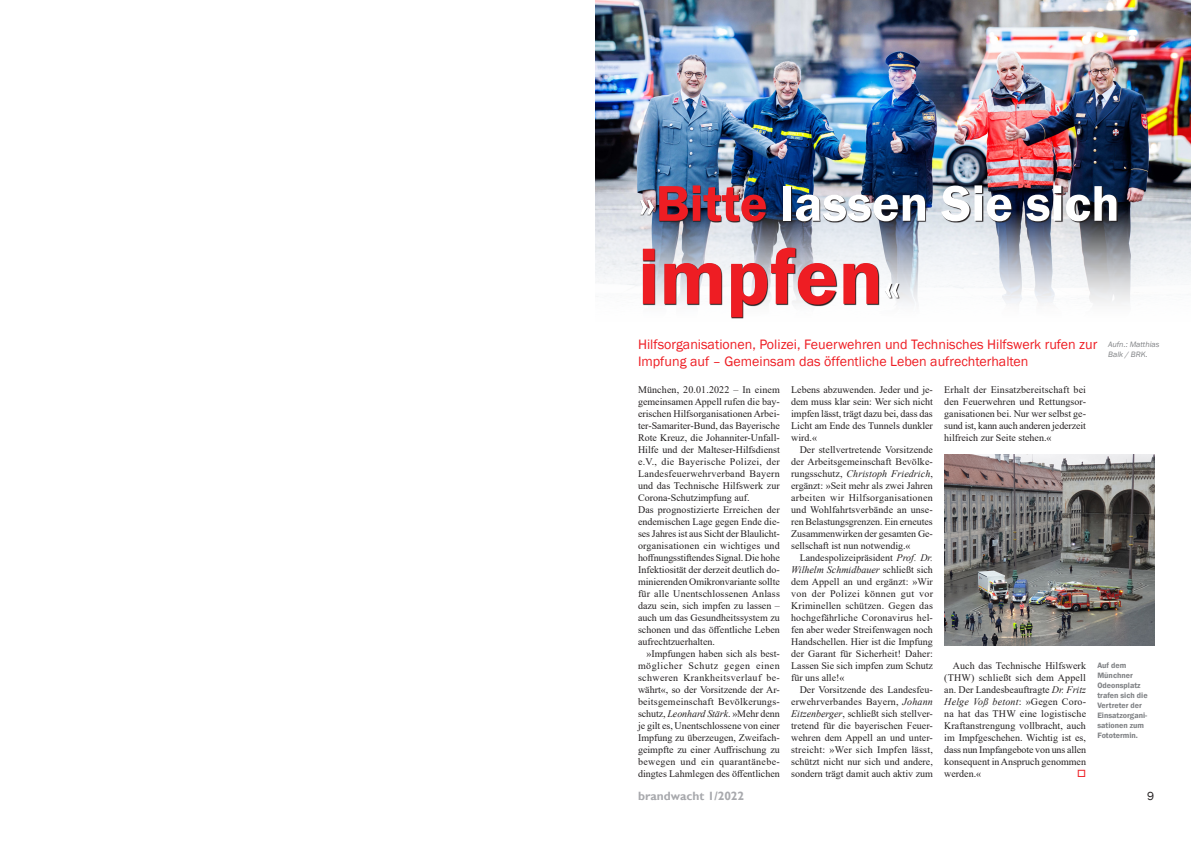
<style>
.page{position:relative;width:1191px;height:842px;background:#fff}
.page>*{position:absolute;margin:0;border:0;box-sizing:border-box;transform-origin:0 0}
.Haupttitel_kleiner_B{font:600 81px "Franklin Gothic";color:#ee1d23}
.Haupttitel_kleiner_B-2{font:600 52px "Franklin Gothic";color:#fff}
.Untertitel_Einsatzbe{font:14px/16.8px "Franklin Gothic";color:#ee1d23}
.t1{font:700 12px "Gill Sans";color:#a8a9ad}
.t2{font:12px "Franklin Gothic";color:#231f20}
.Fließtext_mit_Einzug{font:10px/12px "Times New Roman";color:#231f20;text-align:justify}
.Fließtext_ohne_Einzu{font:10px/12px "Times New Roman";color:#231f20;text-align:justify}
.Bildtext_normal{font:600 8px/10px "Franklin Gothic";color:#808285}
.Bildquellenangaben_K{font:italic 8px/10px "Franklin Gothic";color:#808285}
.s1{color:#ee1d23}
.s2{font-size:52px;color:#fff}
.s3{font-style:italic}
</style>
<div class="page">
<img style="left:595px;top:0;width:596px;height:319px">
<img style="left:944px;top:454px;width:210px;height:192px">
<img style="left:640px;top:186px;width:477px;height:132px">
<p class="Haupttitel_kleiner_B-2" style="left:638px;top:171px;width:483px">»<span class="s1">Bitte</span> lassen Sie sich</p>
<p class="Haupttitel_kleiner_B" style="left:638px;top:227px;width:264px">impfen<span class="s2">«</span></p>
<p class="Untertitel_Einsatzbe" style="left:638px;top:336px;width:461px">Hilfsorganisationen, Polizei, Feuerwehren und Technisches Hilfswerk rufen zur<br>Impfung auf – Gemeinsam das öffentliche Leben aufrechterhalten</p>
<p class="Bildquellenangaben_K" style="left:1108px;top:339px;width:53px">Aufn.: Matthias<br>Balk / BRK.</p>
<p class="Fließtext_ohne_Einzu" style="left:638px;top:383px;width:143px">München, 20.01.2022 – In einem gemeinsamen Appell rufen die bay&shy;erischen Hilfsorganisationen Arbei&shy;ter-Samariter-Bund, das Bayerische Rote Kreuz, die Johanniter-Unfall-Hilfe und der Malteser-Hilfsdienst e.V., die Bayerische Polizei, der Landesfeuerwehrverband Bayern und das Technische Hilfswerk zur Corona-Schutzimpfung auf.</p>
<p class="Fließtext_ohne_Einzu" style="left:638px;top:503px;width:143px">Das prognostizierte Erreichen der endemischen Lage gegen Ende die&shy;ses Jahres ist aus Sicht der Blaulicht&shy;organisationen ein wichtiges und hoffnungsstiftendes Signal. Die hohe Infektiosität der derzeit deutlich do&shy;minierenden Omikronvariante sollte für alle Unentschlossenen Anlass dazu sein, sich impfen zu lassen – auch um das Gesundheitssystem zu schonen und das öffentliche Leben aufrechtzuerhalten.</p>
<p class="Fließtext_mit_Einzug" style="left:638px;top:647px;width:143px;text-indent:9px">»Impfungen haben sich als best&shy;möglicher Schutz gegen einen schweren Krankheitsverlauf be&shy;währt«, so der Vorsitzende der Ar&shy;beitsgemeinschaft Bevölkerungs&shy;schutz, <span class="s3">Leonhard Stärk</span>. »Mehr denn je gilt es, Unentschlossene von einer Impfung zu überzeugen, Zweifach&shy;geimpfte zu einer Auffrischung zu bewegen und ein quarantänebe&shy;dingtes Lahmlegen des öffentlichen</p>
<p class="Fließtext_mit_Einzug" style="left:791px;top:383px;width:143px">Lebens abzuwenden. Jeder und je&shy;dem muss klar sein: Wer sich nicht impfen lässt, trägt dazu bei, dass das Licht am Ende des Tunnels dunkler wird.«</p>
<p class="Fließtext_mit_Einzug" style="left:791px;top:443px;width:143px;text-indent:9px">Der stellvertretende Vorsitzende der Arbeitsgemeinschaft Bevölke&shy;rungsschutz, <span class="s3">Christoph Friedrich</span>, ergänzt: »Seit mehr als zwei Jahren arbeiten wir Hilfsorganisationen und Wohlfahrtsverbände an unse&shy;ren Belastungsgrenzen. Ein erneutes Zusammenwirken der gesamten Ge&shy;sellschaft ist nun notwendig.«</p>
<p class="Fließtext_mit_Einzug" style="left:791px;top:551px;width:143px;text-indent:9px">Landespolizeipräsident <span class="s3">Prof. Dr.<br>Wilhelm Schmidbauer</span> schließt sich dem Appell an und ergänzt: »Wir von der Polizei können gut vor Kriminellen schützen. Gegen das hochgefährliche Coronavirus hel&shy;fen aber weder Streifenwagen noch Handschellen. Hier ist die Impfung der Garant für Sicherheit! Daher:<br>Lassen Sie sich impfen zum Schutz für uns alle!«</p>
<p class="Fließtext_mit_Einzug" style="left:791px;top:683px;width:143px;text-indent:9px">Der Vorsitzende des Landesfeu&shy;erwehrverbandes Bayern, <span class="s3">Johann Eitzenberger</span>, schließt sich stellver&shy;tretend für die bayerischen Feuer&shy;wehren dem Appell an und unter&shy;streicht: »Wer sich Impfen lässt, schützt nicht nur sich und andere, sondern trägt damit auch aktiv zum</p>
<p class="Fließtext_mit_Einzug" style="left:944px;top:383px;width:143px">Erhalt der Einsatzbereitschaft bei den Feuerwehren und Rettungsor&shy;ganisationen bei. Nur wer selbst ge&shy;sund ist, kann auch anderen jederzeit hilfreich zur Seite stehen.«</p>
<p class="Fließtext_mit_Einzug" style="left:944px;top:659px;width:143px;text-indent:9px">Auch das Technische Hilfswerk (THW) schließt sich dem Appell an. Der Landesbeauftragte <span class="s3">Dr. Fritz Helge Voß betont</span>: »Gegen Coro&shy;na hat das THW eine logistische Kraftanstrengung vollbracht, auch im Impfgeschehen. Wichtig ist es, dass nun Impfangebote von uns allen konsequent in Anspruch genommen werden.«</p>
<p class="Bildtext_normal" style="left:1097px;top:661px;width:52px">Auf dem<br>Münchner<br>Odeonsplatz trafen sich die<br>Vertreter der<br>Einsatzorgani&shy;sationen zum<br>Fototermin.</p>
<p class="t1" style="left:638px;top:788px;width:108px">brandwacht 1/2022</p>
<p class="t2" style="left:1147px;top:788px;width:9px">9</p>
</div>
